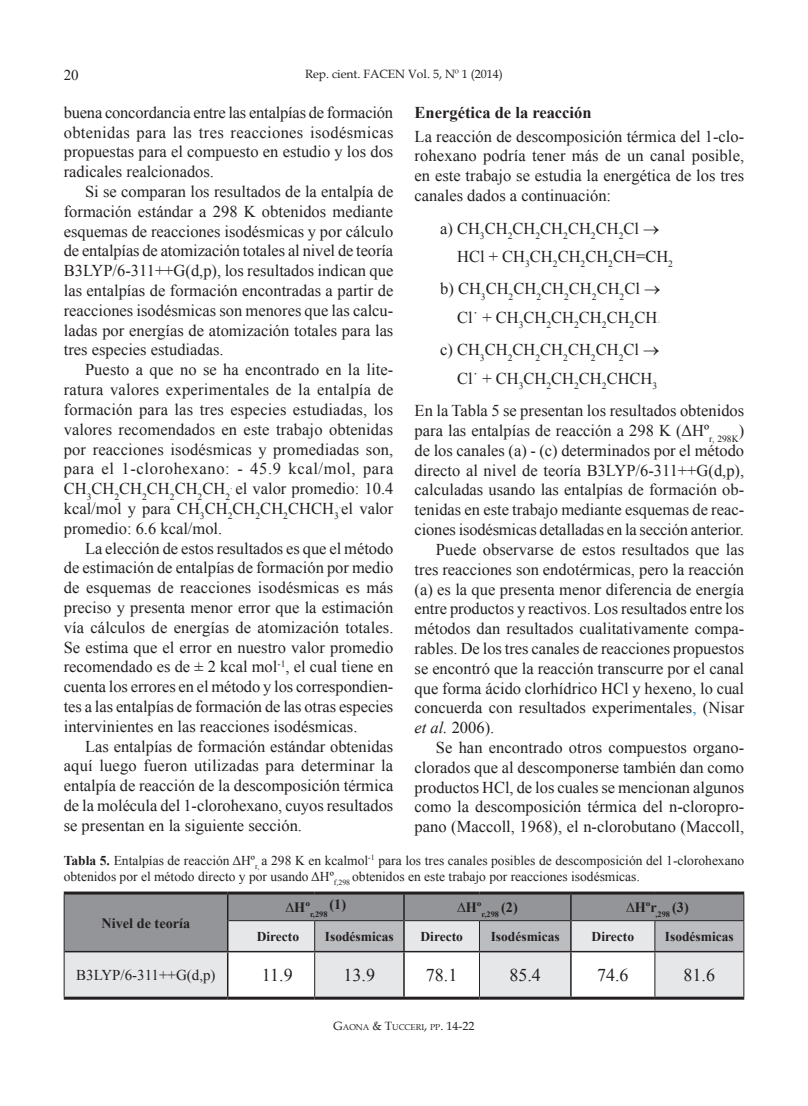
<style>
.page{position:relative;width:808px;height:1106px;background:#fff}
.page>*{position:absolute;margin:0;border:0;box-sizing:border-box;transform-origin:0 0}
.t1{font:18px "Times New Roman";color:#231f20}
.t2{font:16.5px/19.8px "Times New Roman";color:#231f20;text-align:justify}
.t3{font:700 16.5px "Times New Roman";color:#231f20}
.t4{font:15px "Times New Roman";color:#231f20}
.t5{font:700 14.25px "Times New Roman";color:#231f20}
.t6{font:13.5px/16.2px "Times New Roman";color:#231f20}
.t7{font:700 13.5px "Times New Roman";color:#231f20}
.t8{font:12px "Book Antiqua";color:#231f20}
.t9{font:8.4px "Book Antiqua";color:#231f20}
.t10{font:700 8.25px "Times New Roman";color:#231f20}
.s1{color:#0070c0}
.s2{font-style:italic}
.s3{font-weight:700}
.s4{font-size:12px}
</style>
<div class="page">
<div style="left:65px;top:894px;width:249px;height:26px;background:#939598"></div>
<svg style="left:65px;top:920px;width:678px;height:76px;fill:#e6e7e9"></svg>
<hr style="left:228px;top:920px;width:87px;height:1px;background:#231f20">
<svg style="left:64px;top:894px;width:1px;height:26px"></svg>
<hr style="left:64px;top:920px;width:1px;height:31px;background:#231f20">
<hr style="left:64px;top:951px;width:1px;height:45px;background:#231f20">
<svg style="left:314px;top:894px;width:430px;height:56px;background:#abacaf"></svg>
<hr style="left:743px;top:921px;width:1px;height:30px;background:#231f20">
<hr style="left:314px;top:952px;width:1px;height:44px;background:#231f20">
<hr style="left:479px;top:952px;width:1px;height:44px;background:#231f20">
<hr style="left:654px;top:952px;width:1px;height:44px;background:#231f20">
<hr style="left:743px;top:951px;width:1px;height:45px;background:#231f20">
<hr style="left:64px;top:891px;width:164px;height:3px;background:#231f20">
<hr style="left:228px;top:891px;width:87px;height:3px;background:#231f20">
<hr style="left:315px;top:891px;width:89px;height:3px;background:#231f20">
<hr style="left:404px;top:891px;width:75px;height:3px;background:#231f20">
<hr style="left:479px;top:891px;width:92px;height:3px;background:#231f20">
<hr style="left:571px;top:891px;width:84px;height:3px;background:#231f20">
<hr style="left:655px;top:891px;width:89px;height:3px;background:#231f20">
<hr style="left:64px;top:950px;width:164px;height:2px;background:#231f20">
<hr style="left:228px;top:950px;width:87px;height:2px;background:#231f20">
<hr style="left:315px;top:950px;width:89px;height:2px;background:#231f20">
<hr style="left:404px;top:950px;width:75px;height:2px;background:#231f20">
<hr style="left:479px;top:950px;width:92px;height:2px;background:#231f20">
<hr style="left:571px;top:950px;width:84px;height:2px;background:#231f20">
<hr style="left:655px;top:950px;width:88px;height:2px;background:#231f20">
<hr style="left:64px;top:996px;width:164px;height:3px;background:#231f20">
<hr style="left:228px;top:996px;width:87px;height:3px;background:#231f20">
<hr style="left:315px;top:996px;width:89px;height:3px;background:#231f20">
<hr style="left:404px;top:996px;width:75px;height:3px;background:#231f20">
<hr style="left:479px;top:996px;width:92px;height:3px;background:#231f20">
<hr style="left:571px;top:996px;width:84px;height:3px;background:#231f20">
<hr style="left:655px;top:996px;width:89px;height:3px;background:#231f20">
<svg style="left:227px;top:894px;width:1px;height:26px"></svg>
<hr style="left:227px;top:920px;width:1px;height:30px;background:#231f20">
<hr style="left:227px;top:952px;width:1px;height:44px;background:#231f20">
<hr style="left:403px;top:894px;width:2px;height:26px;background:#231f20">
<hr style="left:403px;top:920px;width:2px;height:30px;background:#231f20">
<hr style="left:403px;top:952px;width:2px;height:44px;background:#231f20">
<hr style="left:570px;top:894px;width:2px;height:26px;background:#231f20">
<hr style="left:570px;top:920px;width:2px;height:30px;background:#231f20">
<hr style="left:570px;top:952px;width:2px;height:44px;background:#231f20">
<p class="t4" style="left:64px;top:65px;width:16px">20</p>
<p class="t8" style="left:305px;top:65px;width:199px">Rep. cient. FACEN Vol. 5, Nº 1 (2014)</p>
<p class="t3" style="left:415px;top:101px;width:179px">Energética de la reacción</p>
<p class="t2" style="left:415px;top:126px;width:331px">La reacción de descomposición térmica del 1-clo&shy;rohexano podría tener más de un canal posible, en este trabajo se estudia la energética de los tres canales dados a continuación:</p>
<p class="t2" style="left:440px;top:218px;width:221px">a) CH<sub>3</sub>CH<sub>2</sub>CH<sub>2</sub>CH<sub>2</sub>CH<sub>2</sub>CH<sub>2</sub>Cl →</p>
<p class="t2" style="left:457px;top:246px;width:217px">HCl + CH<sub>3</sub>CH<sub>2</sub>CH<sub>2</sub>CH<sub>2</sub>CH=CH<sub>2</sub></p>
<p class="t2" style="left:440px;top:279px;width:222px">b) CH<sub>3</sub>CH<sub>2</sub>CH<sub>2</sub>CH<sub>2</sub>CH<sub>2</sub>CH<sub>2</sub>Cl →</p>
<p class="t2" style="left:457px;top:307px;width:205px">Cl˙ + CH<sub>3</sub>CH<sub>2</sub>CH<sub>2</sub>CH<sub>2</sub>CH<sub>2</sub>CH<sub>˙</sub></p>
<p class="t2" style="left:440px;top:340px;width:221px">c) CH<sub>3</sub>CH<sub>2</sub>CH<sub>2</sub>CH<sub>2</sub>CH<sub>2</sub>CH<sub>2</sub>Cl →</p>
<p class="t2" style="left:457px;top:368px;width:202px">Cl˙ + CH<sub>3</sub>CH<sub>2</sub>CH<sub>2</sub>CH<sub>2</sub>CHCH<sub>3</sub></p>
<p class="t2" style="left:415px;top:400px;width:331px">En la Tabla 5 se presentan los resultados obtenidos para las entalpías de reacción a 298 K (ΔHº<sub>r,</sub> <sub>298K</sub>) de los canales (a) - (c) determinados por el método directo al nivel de teoría B3LYP/6-311++G(d,p), calculadas usando las entalpías de formación ob&shy;tenidas en este trabajo mediante esquemas de reac&shy;ciones isodésmicas detalladas en la sección anterior.</p>
<p class="t2" style="left:415px;top:539px;width:331px;text-indent:21px">Puede observarse de estos resultados que las tres reacciones son endotérmicas, pero la reacción (a) es la que presenta menor diferencia de energía entre productos y reactivos. Los resultados entre los métodos dan resultados cualitativamente compa&shy;rables. De los tres canales de reacciones propuestos se encontró que la reacción transcurre por el canal que forma ácido clorhídrico HCl y hexeno, lo cual concuerda con resultados experimentales<span class="s1">,</span> (Nisar <span class="s2">et al.</span> 2006).</p>
<p class="t2" style="left:415px;top:737px;width:331px;text-indent:21px">Se han encontrado otros compuestos organo&shy;clorados que al descomponerse también dan como productos HCl, de los cuales se mencionan algunos como la descomposición térmica del n-cloropro&shy;pano (Maccoll, 1968), el n-clorobutano (Maccoll,</p>
<p class="t6" style="left:64px;top:851px;width:682px"><span class="s3">Tabla 5.</span> Entalpías de reacción ΔHº<sub>r,</sub> a 298 K en kcalmol<sup>-1</sup> para los tres canales posibles de descomposición del 1-clorohexano obtenidos por el método directo y por usando ΔHº<sub>f,298</sub> obtenidos en este trabajo por reacciones isodésmicas.</p>
<p class="t5" style="left:102px;top:913px;width:90px">Nivel de teoría</p>
<p class="t2" style="left:64px;top:102px;width:331px">buena concordancia entre las entalpías de formación obtenidas para las tres reacciones isodésmicas propuestas para el compuesto en estudio y los dos radicales realcionados.</p>
<p class="t2" style="left:64px;top:181px;width:331px;text-indent:21px">Si se comparan los resultados de la entalpía de formación estándar a 298 K obtenidos mediante esquemas de reacciones isodésmicas y por cálculo de entalpías de atomización totales al nivel de teoría B3LYP/6-311++G(d,p), los resultados indican que las entalpías de formación encontradas a partir de reacciones isodésmicas son menores que las calcu&shy;ladas por energías de atomización totales para las tres especies estudiadas.</p>
<p class="t2" style="left:64px;top:359px;width:331px;text-indent:21px">Puesto a que no se ha encontrado en la lite&shy;ratura valores experimentales de la entalpía de formación para las tres especies estudiadas, los valores recomendados en este trabajo obtenidas por reacciones isodésmicas y promediadas son, para el 1-clorohexano: - 45.9 kcal/mol, para CH<sub>3</sub>CH<sub>2</sub>CH<sub>2</sub>CH<sub>2</sub>CH<sub>2</sub>CH<sub>2</sub><sup>.</sup> el valor promedio: 10.4 kcal/mol y para CH<sub>3</sub>CH<sub>2</sub>CH<sub>2</sub>CH<sub>2</sub>CHCH<sub>3</sub><sup>.</sup>el valor promedio: 6.6 kcal/mol.</p>
<p class="t2" style="left:64px;top:538px;width:331px;text-indent:21px">La elección de estos resultados es que el método de estimación de entalpías de formación por medio de esquemas de reacciones isodésmicas es más preciso y presenta menor error que la estimación vía cálculos de energías de atomización totales.<br>Se estima que el error en nuestro valor promedio recomendado es de ± 2 kcal mol<sup>-1</sup>, el cual tiene en cuenta los errores en el método y los correspondien&shy;tes a las entalpías de formación de las otras especies intervinientes en las reacciones isodésmicas.</p>
<p class="t2" style="left:64px;top:736px;width:331px;text-indent:21px">Las entalpías de formación estándar obtenidas aquí luego fueron utilizadas para determinar la entalpía de reacción de la descomposición térmica de la molécula del 1-clorohexano, cuyos resultados se presentan en la siguiente sección.</p>
<p class="t10" style="left:285px;top:908px;width:43px"><sup>∆Hº</sup>r,298</p>
<p class="t5" style="left:330px;top:894px;width:18px">(1)</p>
<p class="t5" style="left:457px;top:897px;width:62px">∆Hº<sub>r,298</sub> (2)</p>
<p class="t5" style="left:626px;top:897px;width:64px">∆Hºr<sub>,298</sub> (3)</p>
<p class="t7" style="left:257px;top:926px;width:44px">Directo</p>
<p class="t7" style="left:325px;top:926px;width:70px">Isodésmicas</p>
<p class="t7" style="left:420px;top:926px;width:44px">Directo</p>
<p class="t7" style="left:491px;top:926px;width:70px">Isodésmicas</p>
<p class="t7" style="left:592px;top:926px;width:44px">Directo</p>
<p class="t7" style="left:665px;top:926px;width:70px">Isodésmicas</p>
<p class="t4" style="left:76px;top:964px;width:141px">B3LYP/6-311++G(d,p)</p>
<p class="t1" style="left:262px;top:962px;width:32px">11.9</p>
<p class="t1" style="left:344px;top:962px;width:33px">13.9</p>
<p class="t1" style="left:426px;top:962px;width:33px">78.1</p>
<p class="t1" style="left:509px;top:962px;width:33px">85.4</p>
<p class="t1" style="left:597px;top:962px;width:33px">74.6</p>
<p class="t1" style="left:684px;top:962px;width:33px">81.6</p>
<p class="t9" style="left:334px;top:1021px;width:142px"><span class="s4">G</span>AONA <span class="s4">&amp; T</span>UCCERI<span class="s4">,</span> PP<span class="s4">. 14-22</span></p>
</div>
